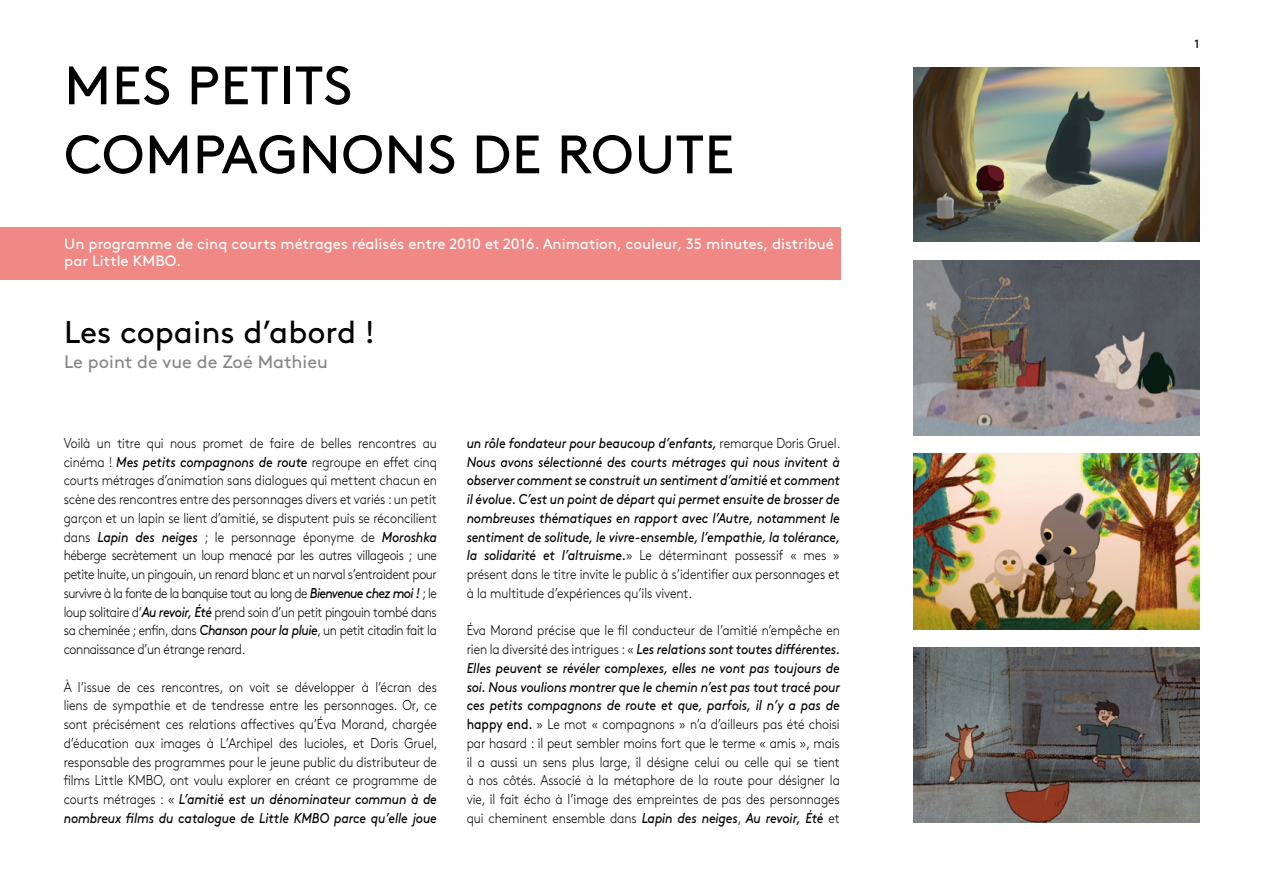
<style>
.page{position:relative;width:1263px;height:893px;background:#fff}
.page>*{position:absolute;margin:0;border:0;box-sizing:border-box;transform-origin:0 0}
.t1{font:54px/69px "Brown Std";letter-spacing:.01em;color:#000}
.t2{font:31.5px "Brown Std";color:#000}
.t3{font:18px "Brown Std";color:#878787}
.t4{font:15px/17px "Brown Std";color:#fff}
.t5{font:300 14.25px/18.8px "Brown Std";letter-spacing:-.005em;color:#000;text-align:justify;scale:.87 1}
.t6{font:italic 14.25px/18.8px "Brown Std";letter-spacing:-.01em;color:#000;text-align:justify;scale:.87 1}
.t7{font:12px "Brown Std";color:#000}
.s1{font-weight:400;font-style:italic}
.s2{font-weight:300;font-style:normal}
.s3{font-weight:400}
</style>
<div class="page">
<img style="left:913px;top:647px;width:286px;height:176px">
<img style="left:913px;top:454px;width:286px;height:175px">
<img style="left:913px;top:67px;width:286px;height:174px">
<img style="left:913px;top:261px;width:286px;height:175px">
<div style="left:0;top:228px;width:840px;height:52px;background:#f08885"></div>
<h1 class="t1" style="left:64px;top:51px;width:671px">MES PETITS<br>COMPAGNONS DE ROUTE</h1>
<p class="t4" style="left:64px;top:236px;width:771px">Un programme de cinq courts métrages réalisés entre 2010 et 2016. Animation, couleur, 35 minutes, distribué par Little KMBO.</p>
<h2 class="t2" style="left:64px;top:313px;width:312px">Les copains d’abord !</h2>
<p class="t3" style="left:64px;top:351px;width:265px">Le point de vue de Zoé Mathieu</p>
<p class="t5" style="left:64px;top:434px;width:430px">Voilà un titre qui nous promet de faire de belles rencontres au cinéma ! <span class="s1">Mes petits compagnons de route</span> regroupe en effet cinq courts métrages d’animation sans dialogues qui mettent chacun en scène des rencontres entre des personnages divers et variés : un petit garçon et un lapin se lient d’amitié, se disputent puis se réconcilient dans <span class="s1">Lapin des neiges</span> ; le personnage éponyme de <span class="s1">Moroshka </span>héberge secrètement un loup menacé par les autres villageois ; une petite Inuite, un pingouin, un renard blanc et un narval s’entraident pour survivre à la fonte de la banquise tout au long de <span class="s1">Bienvenue chez moi !</span> ; le loup solitaire d’<span class="s1">Au revoir, Été</span> prend soin d’un petit pingouin tombé dans sa cheminée ; enfin, dans <span class="s1">Chanson pour la pluie</span>, un petit citadin fait la connaissance d’un étrange renard.</p>
<p class="t5" style="left:64px;top:677px;width:431px">À l’issue de ces rencontres, on voit se développer à l’écran des liens de sympathie et de tendresse entre les personnages. Or, ce sont précisément ces relations affectives qu’Éva Morand, chargée d’éducation aux images à L’Archipel des lucioles, et Doris Gruel, responsable des programmes pour le jeune public du distributeur de films Little KMBO, ont voulu explorer en créant ce programme de courts métrages : « <span class="s1">L’amitié est un dénominateur commun à de nombreux films du catalogue de Little KMBO parce qu’elle joue</span></p>
<p class="t6" style="left:467px;top:434px;width:431px">un rôle fondateur pour beaucoup d’enfants, <span class="s2">remarque Doris Gruel.<br></span>Nous avons sélectionné des courts métrages qui nous invitent à observer comment se construit un sentiment d’amitié et comment il évolue. C’est un point de départ qui permet ensuite de brosser de nombreuses thématiques en rapport avec l’Autre, notamment le sentiment de solitude, le vivre-ensemble, l’empathie, la tolérance, la solidarité et l’altruisme.<span class="s2">» Le déterminant possessif « mes » présent dans le titre invite le public à s’identifier aux personnages et à la multitude d’expériences qu’ils vivent.</span></p>
<p class="t5" style="left:467px;top:621px;width:431px">Éva Morand précise que le fil conducteur de l’amitié n’empêche en rien la diversité des intrigues : « <span class="s1">Les relations sont toutes différentes.<br>Elles peuvent se révéler complexes, elles ne vont pas toujours de soi. Nous voulions montrer que le chemin n’est pas tout tracé pour ces petits compagnons de route et que, parfois, il n’y a pas de </span><span class="s3">happy end.</span> » Le mot « compagnons » n’a d’ailleurs pas été choisi par hasard : il peut sembler moins fort que le terme « amis », mais il a aussi un sens plus large, il désigne celui ou celle qui se tient à nos côtés. Associé à la métaphore de la route pour désigner la vie, il fait écho à l’image des empreintes de pas des personnages qui cheminent ensemble dans <span class="s1">Lapin des neiges</span>, <span class="s1">Au revoir, Été</span> et</p>
<p class="t7" style="left:1194px;top:37px;width:6px">1</p>
</div>
